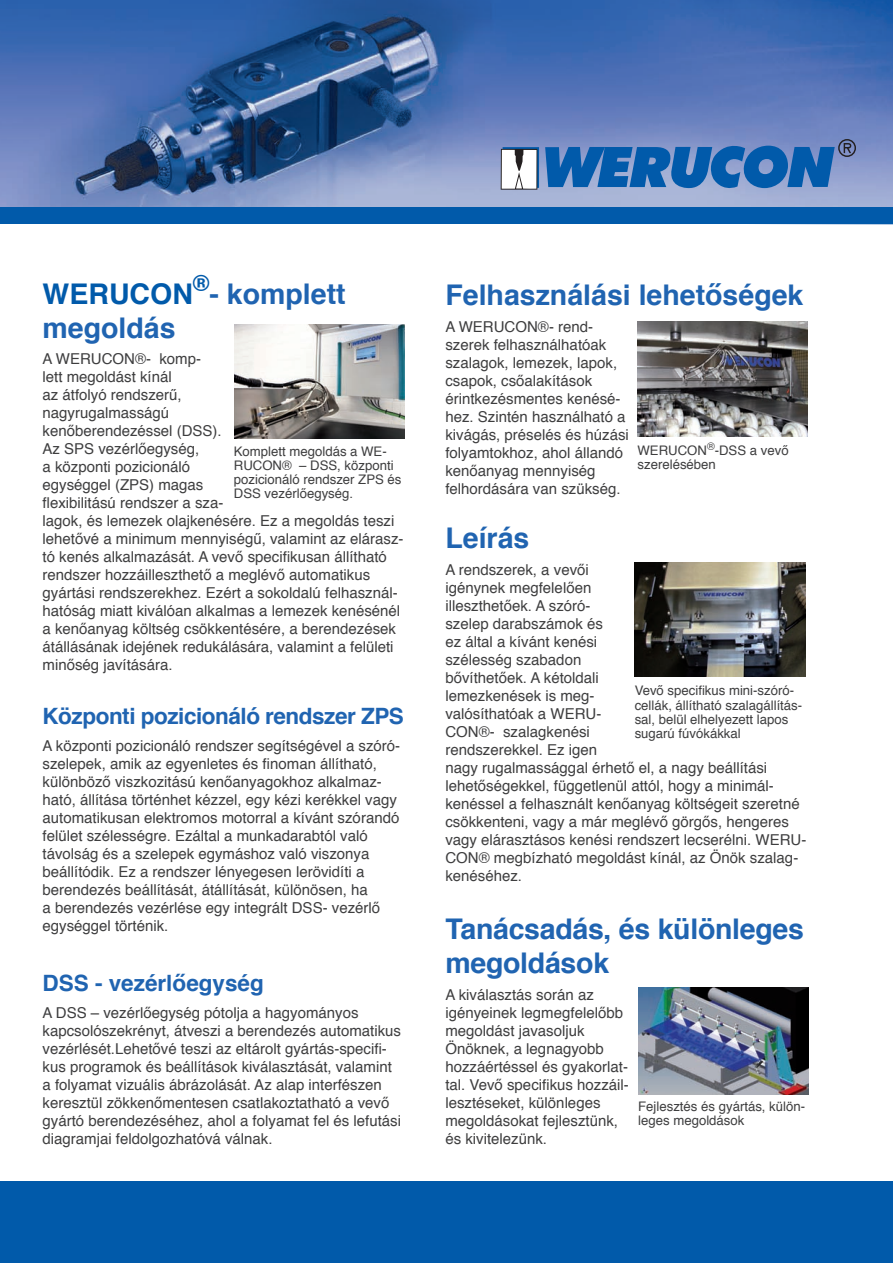
<style>
.page{position:relative;width:893px;height:1263px;background:#fff}
.page>*{position:absolute;margin:0;border:0;box-sizing:border-box;transform-origin:0 0}
.t1{font:700 28.5px/34.2px "Helvetica";color:#2064b1}
.t2{font:700 28.5px "Helvetica";color:#015aaa}
.t3{font:700 22.5px "Helvetica";letter-spacing:-.02em;color:#2064b1}
.t4{font:700 22.5px "Helvetica";color:#2064b1}
.t5{font:700 22.5px "Helvetica";color:#015aaa}
.t6{font:15px/18px "Helvetica";color:#3e3e3f}
.t7{font:13.2px/14.2px "Helvetica";color:#3e3e3f}
</style>
<div class="page">
<img style="left:0;top:0;width:893px;height:224px">
<div style="left:0;top:1181px;width:893px;height:82px;background:#015aaa"></div>
<img style="left:234px;top:324px;width:170px;height:114px">
<div style="left:0;top:207px;width:893px;height:16px;background:#015aaa"></div>
<svg style="left:502px;top:147px;width:37px;height:41px"></svg>
<svg style="left:501px;top:149px;width:36px;height:41px"></svg>
<svg style="left:502px;top:150px;width:34px;height:39px"></svg>
<svg style="left:545px;top:139px;width:311px;height:51px;background:#4077b8"></svg>
<img style="left:638px;top:322px;width:170px;height:114px">
<img style="left:638px;top:987px;width:171px;height:107px">
<img style="left:635px;top:562px;width:170px;height:115px">
<p class="t5" style="left:193px;top:265px;width:18px">®</p>
<p class="t2" style="left:43px;top:271px;width:152px">WERUCON</p>
<p class="t1" style="left:210px;top:277px;width:138px">- komplett</p>
<p class="t1" style="left:43px;top:312px;width:135px">megoldás</p>
<p class="t6" style="left:43px;top:350px;width:362px">A WERUCON®- komp-<br>lett megoldást kínál<br>az átfolyó rendszerű,<br>nagyrugalmasságú<br>kenőberendezéssel (DSS).<br>Az SPS vezérlőegység,<br>a központi pozicionáló<br>egységgel (ZPS) magas<br>flexibilitású rendszer a sza-<br>lagok, és lemezek olajkenésére. Ez a megoldás teszi lehetővé a minimum mennyiségű, valamint az elárasz&shy;tó kenés alkalmazását. A vevő specifikusan állítható rendszer hozzáilleszthető a meglévő automatikus gyártási rendszerekhez. Ezért a sokoldalú felhasznál&shy;hatóság miatt kiválóan alkalmas a lemezek kenésénél a kenőanyag költség csökkentésére, a berendezések átállásának idejének redukálására, valamint a felületi minőség javítására.</p>
<p class="t3" style="left:43px;top:698px;width:363px">Központi pozicionáló rendszer ZPS</p>
<p class="t6" style="left:43px;top:737px;width:359px">A központi pozicionáló rendszer segítségével a szóró&shy;szelepek, amik az egyenletes és finoman állítható, különböző viszkozitású kenőanyagokhoz alkalmaz&shy;ható, állítása történhet kézzel, egy kézi kerékkel vagy automatikusan elektromos motorral a kívánt szórandó felület szélességre. Ezáltal a munkadarabtól való távolság és a szelepek egymáshoz való viszonya beállítódik. Ez a rendszer lényegesen lerövidíti a berendezés beállítását, átállítását, különösen, ha<br>a berendezés vezérlése egy integrált DSS- vezérlő egységgel történik.</p>
<p class="t4" style="left:43px;top:965px;width:223px">DSS - vezérlőegység</p>
<p class="t6" style="left:43px;top:1004px;width:360px">A DSS – vezérlőegység pótolja a hagyományos kapcsolószekrényt, átveszi a berendezés automatikus vezérlését.Lehetővé teszi az eltárolt gyártás-specifi&shy;kus programok és beállítások kiválasztását, valamint a folyamat vizuális ábrázolását. Az alap interfészen keresztül zökkenőmentesen csatlakoztatható a vevő gyártó berendezéséhez, ahol a folyamat fel és lefutási diagramjai feldolgozhatóvá válnak.</p>
<p class="t7" style="left:234px;top:444px;width:169px">Komplett megoldás a WE-<br>RUCON® – DSS, központi pozicionáló rendszer ZPS és<br>DSS vezérlőegység.</p>
<p class="t1" style="left:445px;top:278px;width:359px">Felhasználási lehetőségek</p>
<p class="t6" style="left:445px;top:318px;width:185px">A WERUCON®- rend&shy;szerek felhasználhatóak szalagok, lemezek, lapok, csapok, csőalakítások érintkezésmentes kenésé&shy;hez. Szintén használható a kivágás, préselés és húzási folyamtokhoz, ahol állandó kenőanyag mennyiség felhordására van szükség.</p>
<p class="t1" style="left:445px;top:521px;width:85px">Leírás</p>
<p class="t6" style="left:445px;top:561px;width:362px">A rendszerek, a vevői<br>igénynek megfelelően<br>illeszthetőek. A szóró-<br>szelep darabszámok és<br>ez által a kívánt kenési<br>szélesség szabadon<br>bővíthetőek. A kétoldali<br>lemezkenések is meg-<br>valósíthatóak a WERU-<br>CON®- szalagkenési<br>rendszerekkel. Ez igen<br>nagy rugalmassággal érhető el, a nagy beállítási lehetőségekkel, függetlenül attól, hogy a minimál&shy;kenéssel a felhasznált kenőanyag költségeit szeretné csökkenteni, vagy a már meglévő görgős, hengeres vagy elárasztásos kenési rendszert lecserélni. WERU-<br>CON® megbízható megoldást kínál, az Önök szalag&shy;kenéséhez.</p>
<p class="t1" style="left:445px;top:912px;width:360px">Tanácsadás, és különleges megoldások</p>
<p class="t6" style="left:445px;top:986px;width:185px">A kiválasztás során az igényeinek legmegfelelőbb megoldást javasoljuk<br>Önöknek, a legnagyobb hozzáértéssel és gyakorlat&shy;tal. Vevő specifikus hozzáil&shy;lesztéseket, különleges megoldásokat fejlesztünk, és kivitelezünk.</p>
<p class="t7" style="left:638px;top:443px;width:153px">WERUCON<sup>®</sup>-DSS a vevő szerelésében</p>
<p class="t7" style="left:635px;top:684px;width:169px">Vevő specifikus mini-szóró&shy;cellák, állítható szalagállítás&shy;sal, belül elhelyezett lapos sugarú fúvókákkal</p>
<p class="t7" style="left:638px;top:1100px;width:168px">Fejlesztés és gyártás, külön&shy;leges megoldások</p>
</div>
